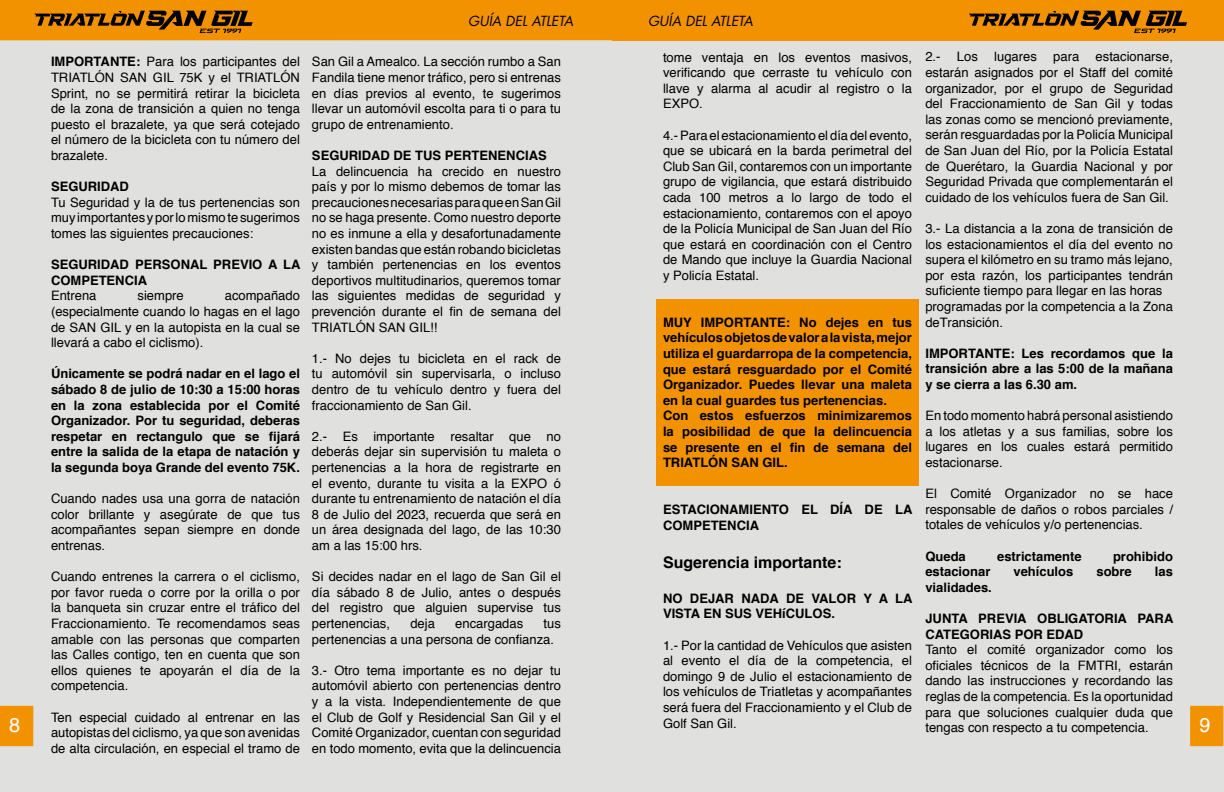
<style>
.page{position:relative;width:1224px;height:792px;background:#fff}
.page>*{position:absolute;margin:0;border:0;box-sizing:border-box;transform-origin:0 0}
.t1{font:20px "Helvetica";color:#fff}
.t2{font:700 16px "Helvetica";color:#000}
.t3{font:italic 13.6px "Futura Std";color:#000}
.t4{font:13px/15.6px "Helvetica";color:#000;text-align:justify}
.t5{font:700 13px/15.6px "Helvetica";color:#000}
.s1{font-weight:700}
</style>
<div class="page">
<div style="left:0;top:38px;width:1224px;height:754px;background:#e0e0df"></div>
<div style="left:0;top:0;width:612px;height:40px;background:#f39200"></div>
<div style="left:612px;top:0;width:612px;height:40px;background:#f39200"></div>
<svg style="left:34px;top:11px;width:219px;height:22px"></svg>
<svg style="left:969px;top:11px;width:218px;height:22px"></svg>
<div style="left:656px;top:299px;width:262px;height:187px;background:#f39200"></div>
<div style="left:0;top:706px;width:33px;height:40px;background:#f39200"></div>
<div style="left:1190px;top:706px;width:33px;height:40px;background:#f39200"></div>
<p class="t3" style="left:468px;top:12px;width:106px">GUÍA DEL ATLETA</p>
<p class="t3" style="left:648px;top:12px;width:106px">GUÍA DEL ATLETA</p>
<p class="t4" style="left:925px;top:50px;width:249px;text-indent:170px">estacionarse, estarán asignados por el Staff del comité organizador, por el grupo de Seguridad del Fraccionamiento de San Gil y todas las zonas como se mencionó previamente, serán resguardadas por la Policía Municipal de San Juan del Río, por la Policía Estatal de Querétaro, la Guardia Nacional y por Seguridad Privada que complementarán el cuidado de los vehículos fuera de San Gil.</p>
<p class="t4" style="left:925px;top:221px;width:249px;text-align:left">3.- La distancia a la zona de transición de los estacionamientos el día del evento no supera el kilómetro en su tramo más lejano, por esta razón, los participantes tendrán suficiente tiempo para llegar en las horas programadas por la competencia a la Zona deTransición.</p>
<p class="t5" style="left:925px;top:346px;width:249px;text-align:justify">IMPORTANTE: Les recordamos que la transición abre a las 5:00 de la mañana y se cierra a las 6.30 am.</p>
<p class="t4" style="left:925px;top:408px;width:249px">En todo momento habrá personal asistiendo a los atletas y a sus familias, sobre los lugares en los cuales estará permitido estacionarse.</p>
<p class="t4" style="left:925px;top:486px;width:249px">El Comité Organizador no se hace responsable de daños o robos parciales / totales de vehículos y/o pertenencias.</p>
<p class="t5" style="left:925px;top:548px;width:42px">Queda</p>
<p class="t5" style="left:997px;top:548px;width:86px">estrictamente</p>
<p class="t5" style="left:1113px;top:548px;width:61px">prohibido</p>
<p class="t5" style="left:925px;top:564px;width:67px">estacionar</p>
<p class="t5" style="left:1013px;top:564px;width:61px">vehículos</p>
<p class="t5" style="left:1096px;top:564px;width:37px">sobre</p>
<p class="t5" style="left:1155px;top:564px;width:20px">las</p>
<p class="t5" style="left:925px;top:580px;width:68px">vialidades.</p>
<p class="t5" style="left:925px;top:611px;width:250px">JUNTA PREVIA OBLIGATORIA PARA<br>CATEGORIAS POR EDAD</p>
<p class="t4" style="left:925px;top:642px;width:249px">Tanto el comité organizador como los oficiales técnicos de la FMTRI, estarán dando las instrucciones y recordando las reglas de la competencia. Es la oportunidad para que soluciones cualquier duda que tengas con respecto a tu competencia.</p>
<p class="t4" style="left:925px;top:50px;width:17px">2.-</p>
<p class="t4" style="left:957px;top:50px;width:22px">Los</p>
<p class="t4" style="left:994px;top:50px;width:44px">lugares</p>
<p class="t4" style="left:1053px;top:50px;width:28px">para</p>
<p class="t4" style="left:663px;top:50px;width:250px">tome ventaja en los eventos masivos, verificando que cerraste tu vehículo con llave y alarma al acudir al registro o la EXPO.</p>
<p class="t4" style="left:663px;top:128px;width:250px">4.- Para el estacionamiento el día del evento, que se ubicará en la barda perimetral del Club San Gil, contaremos con un importante grupo de vigilancia, que estará distribuido cada 100 metros a lo largo de todo el estacionamiento, contaremos con el apoyo de la Policía Municipal de San Juan del Río que estará en coordinación con el Centro de Mando que incluye la Guardia Nacional y Policía Estatal.</p>
<p class="t5" style="left:663px;top:315px;width:251px">MUY IMPORTANTE: No dejes en tus vehículos objetos de valor a la vista, mejor utiliza el guardarropa de la competencia, que estará resguardado por el Comité Organizador. Puedes llevar una maleta en la cual guardes tus pertenencias.<br>Con estos esfuerzos minimizaremos la posibilidad de que la delincuencia se presente en el fin de semana del TRIATLÓN SAN GIL.</p>
<p class="t5" style="left:663px;top:502px;width:251px">ESTACIONAMIENTO EL DÍA DE LA<br>COMPETENCIA</p>
<p class="t2" style="left:663px;top:550px;width:180px">Sugerencia importante:</p>
<p class="t5" style="left:663px;top:591px;width:251px">NO DEJAR NADA DE VALOR Y A LA<br>VISTA EN SUS VEHíCULOS.</p>
<p class="t4" style="left:663px;top:638px;width:250px">1.- Por la cantidad de Vehículos que asisten al evento el día de la competencia, el domingo 9 de Julio el estacionamiento de los vehículos de Triatletas y acompañantes será fuera del Fraccionamiento y el Club de Golf San Gil.</p>
<p class="t4" style="left:312px;top:54px;width:250px">San Gil a Amealco. La sección rumbo a San Fandila tiene menor tráfico, pero si entrenas en días previos al evento, te sugerimos llevar un automóvil escolta para ti o para tu grupo de entrenamiento.</p>
<p class="t5" style="left:312px;top:148px;width:236px">SEGURIDAD DE TUS PERTENENCIAS</p>
<p class="t4" style="left:312px;top:164px;width:250px">La delincuencia ha crecido en nuestro país y por lo mismo debemos de tomar las precauciones necesarias para que en San Gil no se haga presente. Como nuestro deporte no es inmune a ella y desafortunadamente existen bandas que están robando bicicletas y también pertenencias en los eventos deportivos multitudinarios, queremos tomar las siguientes medidas de seguridad y prevención durante el fin de semana del TRIATLÓN SAN GIL!!</p>
<p class="t4" style="left:312px;top:351px;width:250px">1.- No dejes tu bicicleta en el rack de tu automóvil sin supervisarla, o incluso dentro de tu vehículo dentro y fuera del fraccionamiento de San Gil.</p>
<p class="t4" style="left:312px;top:429px;width:250px">2.- Es importante resaltar que no deberás dejar sin supervisión tu maleta o pertenencias a la hora de registrarte en el evento, durante tu visita a la EXPO ó durante tu entrenamiento de natación el día 8 de Julio del 2023, recuerda que será en un área designada del lago, de las 10:30 am a las 15:00 hrs.</p>
<p class="t4" style="left:312px;top:569px;width:250px">Si decides nadar en el lago de San Gil el día sábado 8 de Julio, antes o después del registro que alguien supervise tus pertenencias,</p>
<p class="t4" style="left:51px;top:54px;width:250px"><span class="s1">IMPORTANTE:</span> Para los participantes del TRIATLÓN SAN GIL 75K y el TRIATLÓN Sprint, no se permitirá retirar la bicicleta de la zona de transición a quien no tenga puesto el brazalete, ya que será cotejado el número de la bicicleta con tu número del brazalete.</p>
<p class="t5" style="left:51px;top:179px;width:80px">SEGURIDAD</p>
<p class="t4" style="left:51px;top:195px;width:250px">Tu Seguridad y la de tus pertenencias son muy importantes y por lo mismo te sugerimos tomes las siguientes precauciones:</p>
<p class="t5" style="left:51px;top:257px;width:251px">SEGURIDAD PERSONAL PREVIO A LA<br>COMPETENCIA</p>
<p class="t4" style="left:51px;top:288px;width:47px">Entrena</p>
<p class="t4" style="left:138px;top:288px;width:48px">siempre</p>
<p class="t4" style="left:51px;top:288px;width:250px;text-indent:174px">acompañado (especialmente cuando lo hagas en el lago de SAN GIL y en la autopista en la cual se llevará a cabo el ciclismo).</p>
<p class="t5" style="left:51px;top:366px;width:250px;text-align:justify">Únicamente se podrá nadar en el lago el sábado 8 de julio de 10:30 a 15:00 horas en la zona establecida por el Comité Organizador. Por tu seguridad, deberas respetar en rectangulo que se fijará entre la salida de la etapa de natación y la segunda boya Grande del evento 75K.</p>
<p class="t4" style="left:51px;top:491px;width:250px">Cuando nades usa una gorra de natación color brillante y asegúrate de que tus acompañantes sepan siempre en donde entrenas.</p>
<p class="t4" style="left:51px;top:569px;width:250px">Cuando entrenes la carrera o el ciclismo, por favor rueda o corre por la orilla o por la banqueta sin cruzar entre el tráfico del Fraccionamiento. Te recomendamos seas amable con las personas que comparten las Calles contigo, ten en cuenta que son ellos quienes te apoyarán el día de la competencia.</p>
<p class="t4" style="left:51px;top:710px;width:250px">Ten especial cuidado al entrenar en las autopistas del ciclismo, ya que son avenidas de alta circulación, en especial el tramo de</p>
<p class="t4" style="left:410px;top:616px;width:26px">deja</p>
<p class="t4" style="left:455px;top:616px;width:69px">encargadas</p>
<p class="t4" style="left:312px;top:616px;width:250px;text-indent:232px">tus pertenencias a una persona de confianza.</p>
<p class="t4" style="left:312px;top:663px;width:250px">3.- Otro tema importante es no dejar tu automóvil abierto con pertenencias dentro y a la vista. Independientemente de que el Club de Golf y Residencial San Gil y el Comité Organizador, cuentan con seguridad en todo momento, evita que la delincuencia</p>
<h1 class="t1" style="left:9px;top:710px;width:13px">8</h1>
<h1 class="t1" style="left:1199px;top:710px;width:13px">9</h1>
</div>
